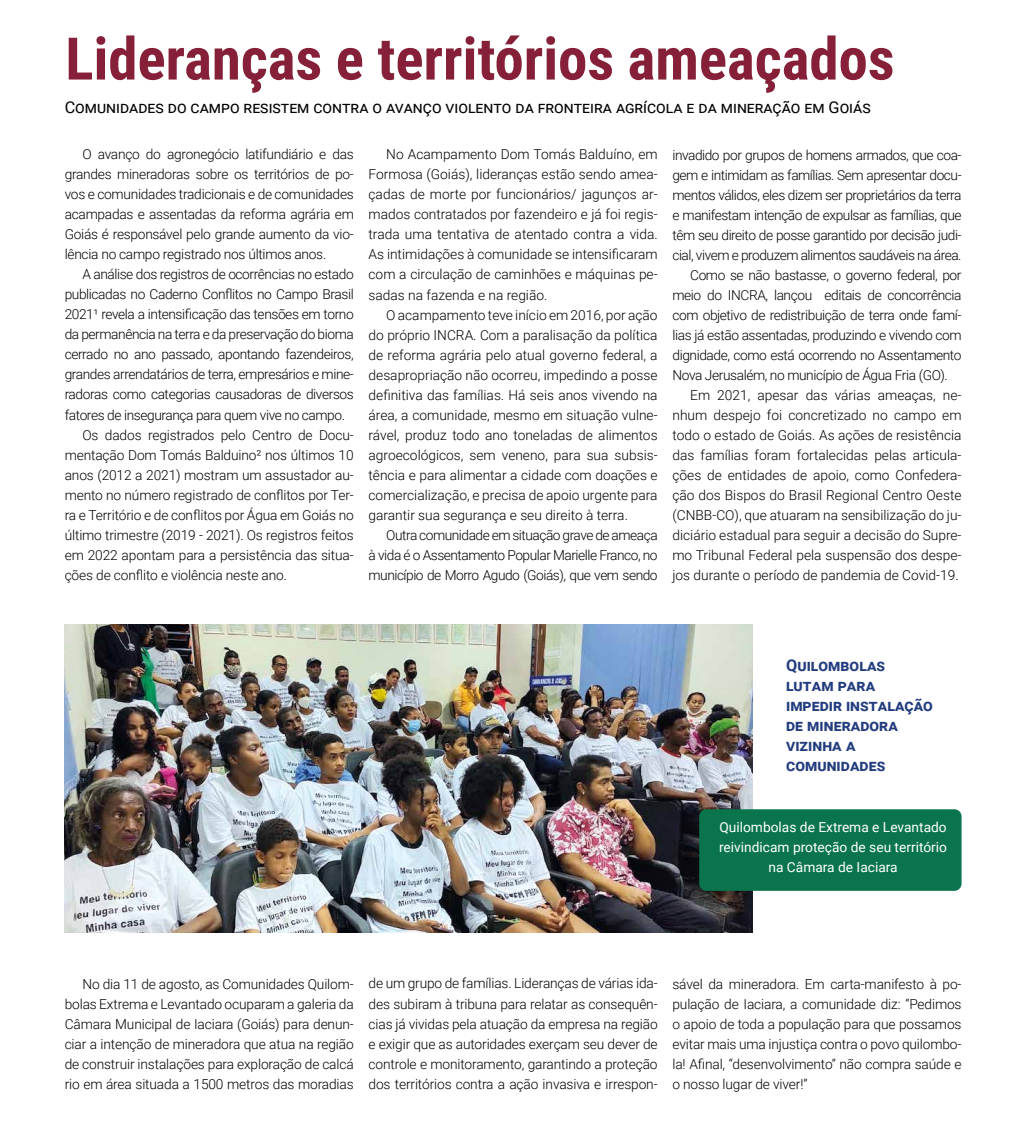
<style>
.page{position:relative;width:1028px;height:1124px;background:#fff}
.page>*{position:absolute;margin:0;border:0;box-sizing:border-box;transform-origin:0 0}
.t1{font:700 58.75px "Roboto Condensed";color:#852038}
.t2{font:16.25px "Roboto";color:#000}
.t3{font:700 16.25px/20px "Roboto";letter-spacing:.005em;color:#223c7e}
.t4{font:300 13.75px/20px "Roboto";letter-spacing:-.02em;color:#000;text-align:justify}
.t5{font:300 13.75px "Roboto";color:#000}
.t6{font:13.75px/20px "Roboto";color:#fff;text-align:center}
</style>
<div class="page">
<img style="left:65px;top:624px;width:687px;height:308px">
<div style="left:699px;top:809px;width:262px;height:81px;background:#0a754c;border-radius:7px"></div>
<h1 class="t1" style="left:65px;top:17px;width:830px">Lideranças e territórios ameaçados</h1>
<p class="t2" style="left:65px;top:95px;width:807px">Comunidades do campo resistem contra o avanço violento da fronteira agrícola e da mineração em Goiás</p>
<p class="t4" style="left:65px;top:144px;width:291px;text-indent:18px">O avanço do agronegócio latifundiário e das grandes mineradoras sobre os territórios de po&shy;vos e comunidades tradicionais e de comunidades acampadas e assentadas da reforma agrária em Goiás é responsável pelo grande aumento da vio&shy;lência no campo registrado nos últimos anos.</p>
<p class="t4" style="left:82px;top:264px;width:273px">A análise dos registros de ocorrências no estado</p>
<p class="t4" style="left:65px;top:284px;width:290px">publicadas no Caderno Conflitos no Campo Brasil</p>
<p class="t4" style="left:65px;top:304px;width:290px">2021¹ revela a intensificação das tensões em torno</p>
<p class="t4" style="left:65px;top:324px;width:291px">da permanência na terra e da preservação do bioma</p>
<p class="t4" style="left:65px;top:344px;width:290px">cerrado no ano passado, apontando fazendeiros,</p>
<p class="t4" style="left:65px;top:364px;width:291px">grandes arrendatários de terra, empresários e mine-</p>
<p class="t4" style="left:65px;top:384px;width:290px">radoras como categorias causadoras de diversos</p>
<p class="t4" style="left:65px;top:404px;width:282px">fatores de insegurança para quem vive no campo.</p>
<p class="t4" style="left:82px;top:424px;width:273px">Os dados registrados pelo Centro de Docu-</p>
<p class="t4" style="left:65px;top:444px;width:290px">mentação Dom Tomás Balduino² nos últimos 10</p>
<p class="t4" style="left:65px;top:464px;width:290px">anos (2012 a 2021) mostram um assustador au-</p>
<p class="t4" style="left:65px;top:484px;width:290px">mento no número registrado de conflitos por Ter-</p>
<p class="t4" style="left:65px;top:504px;width:290px">ra e Território e de conflitos por Água em Goiás no</p>
<p class="t4" style="left:65px;top:524px;width:290px">último trimestre (2019 - 2021). Os registros feitos</p>
<p class="t4" style="left:65px;top:544px;width:290px">em 2022 apontam para a persistência das situa-</p>
<p class="t4" style="left:65px;top:564px;width:224px">ções de conflito e violência neste ano.</p>
<p class="t4" style="left:368px;top:144px;width:290px;text-indent:18px">No Acampamento Dom Tomás Balduíno, em Formosa (Goiás), lideranças estão sendo amea&shy;çadas de morte por funcionários/ jagunços ar&shy;mados contratados por fazendeiro e já foi regis&shy;trada uma tentativa de atentado contra a vida.<br>As intimidações à comunidade se intensificaram com a circulação de caminhões e máquinas pe&shy;sadas na fazenda e na região.</p>
<p class="t4" style="left:368px;top:304px;width:290px;text-indent:18px">O acampamento teve início em 2016, por ação do próprio INCRA. Com a paralisação da política de reforma agrária pelo atual governo federal, a desapropriação não ocorreu, impedindo a posse definitiva das famílias. Há seis anos vivendo na área, a comunidade, mesmo em situação vulne&shy;rável, produz todo ano toneladas de alimentos agroecológicos, sem veneno, para sua subsis&shy;tência e para alimentar a cidade com doações e comercialização, e precisa de apoio urgente para garantir sua segurança e seu direito à terra.</p>
<p class="t4" style="left:368px;top:524px;width:291px;text-indent:18px">Outra comunidade em situação grave de ameaça à vida é o Assentamento Popular Marielle Franco, no município de Morro Agudo (Goiás), que vem sendo</p>
<p class="t4" style="left:672px;top:144px;width:290px">invadido por grupos de homens armados, que coa-</p>
<p class="t4" style="left:672px;top:164px;width:291px">gem e intimidam as famílias. Sem apresentar docu-</p>
<p class="t4" style="left:672px;top:184px;width:290px">mentos válidos, eles dizem ser proprietários da terra</p>
<p class="t4" style="left:672px;top:204px;width:290px">e manifestam intenção de expulsar as famílias, que</p>
<p class="t4" style="left:672px;top:224px;width:290px">têm seu direito de posse garantido por decisão judi-</p>
<p class="t4" style="left:672px;top:244px;width:291px">cial, vivem e produzem alimentos saudáveis na área.</p>
<p class="t4" style="left:690px;top:264px;width:273px">Como se não bastasse, o governo federal, por</p>
<p class="t4" style="left:672px;top:284px;width:290px">meio do INCRA, lançou editais de concorrência</p>
<p class="t4" style="left:672px;top:304px;width:290px">com objetivo de redistribuição de terra onde famí-</p>
<p class="t4" style="left:672px;top:324px;width:290px">lias já estão assentadas, produzindo e vivendo com</p>
<p class="t4" style="left:672px;top:344px;width:290px">dignidade, como está ocorrendo no Assentamento</p>
<p class="t4" style="left:672px;top:364px;width:277px">Nova Jerusalém, no município de Água Fria (GO).</p>
<p class="t5" style="left:690px;top:385px;width:273px">Em 2021, apesar das várias ameaças, ne-</p>
<p class="t5" style="left:672px;top:405px;width:290px">nhum despejo foi concretizado no campo em</p>
<p class="t5" style="left:672px;top:425px;width:290px">todo o estado de Goiás. As ações de resistência</p>
<p class="t5" style="left:672px;top:445px;width:290px">das famílias foram fortalecidas pelas articula-</p>
<p class="t5" style="left:672px;top:465px;width:290px">ções de entidades de apoio, como Confedera-</p>
<p class="t5" style="left:672px;top:485px;width:290px">ção dos Bispos do Brasil Regional Centro Oeste</p>
<p class="t5" style="left:672px;top:505px;width:290px">(CNBB-CO), que atuaram na sensibilização do ju-</p>
<p class="t5" style="left:672px;top:525px;width:290px">diciário estadual para seguir a decisão do Supre-</p>
<p class="t5" style="left:672px;top:545px;width:290px">mo Tribunal Federal pela suspensão dos despe-</p>
<p class="t5" style="left:672px;top:565px;width:288px">jos durante o período de pandemia de Covid-19.</p>
<p class="t3" style="left:786px;top:654px;width:148px">Quilombolas lutam para impedir instalação de mineradora vizinha a comunidades</p>
<p class="t6" style="left:719px;top:816px;width:229px">Quilombolas de Extrema e Levantado reivindicam proteção de seu território na Câmara de Iaciara</p>
<p class="t4" style="left:65px;top:973px;width:291px;text-indent:18px">No dia 11 de agosto, as Comunidades Quilom&shy;bolas Extrema e Levantado ocuparam a galeria da Câmara Municipal de Iaciara (Goiás) para denun&shy;ciar a intenção de mineradora que atua na região de construir instalações para exploração de calcá rio em área situada a 1500 metros das moradias</p>
<p class="t4" style="left:368px;top:972px;width:291px">de um grupo de famílias. Lideranças de várias ida&shy;des subiram à tribuna para relatar as consequên&shy;cias já vividas pela atuação da empresa na região e exigir que as autoridades exerçam seu dever de controle e monitoramento, garantindo a proteção dos territórios contra a ação invasiva e irrespon-</p>
<p class="t4" style="left:672px;top:972px;width:291px">sável da mineradora. Em carta-manifesto à po&shy;pulação de Iaciara, a comunidade diz: “Pedimos o apoio de toda a população para que possamos evitar mais uma injustiça contra o povo quilombo&shy;la! Afinal, “desenvolvimento” não compra saúde e o nosso lugar de viver!”</p>
</div>
